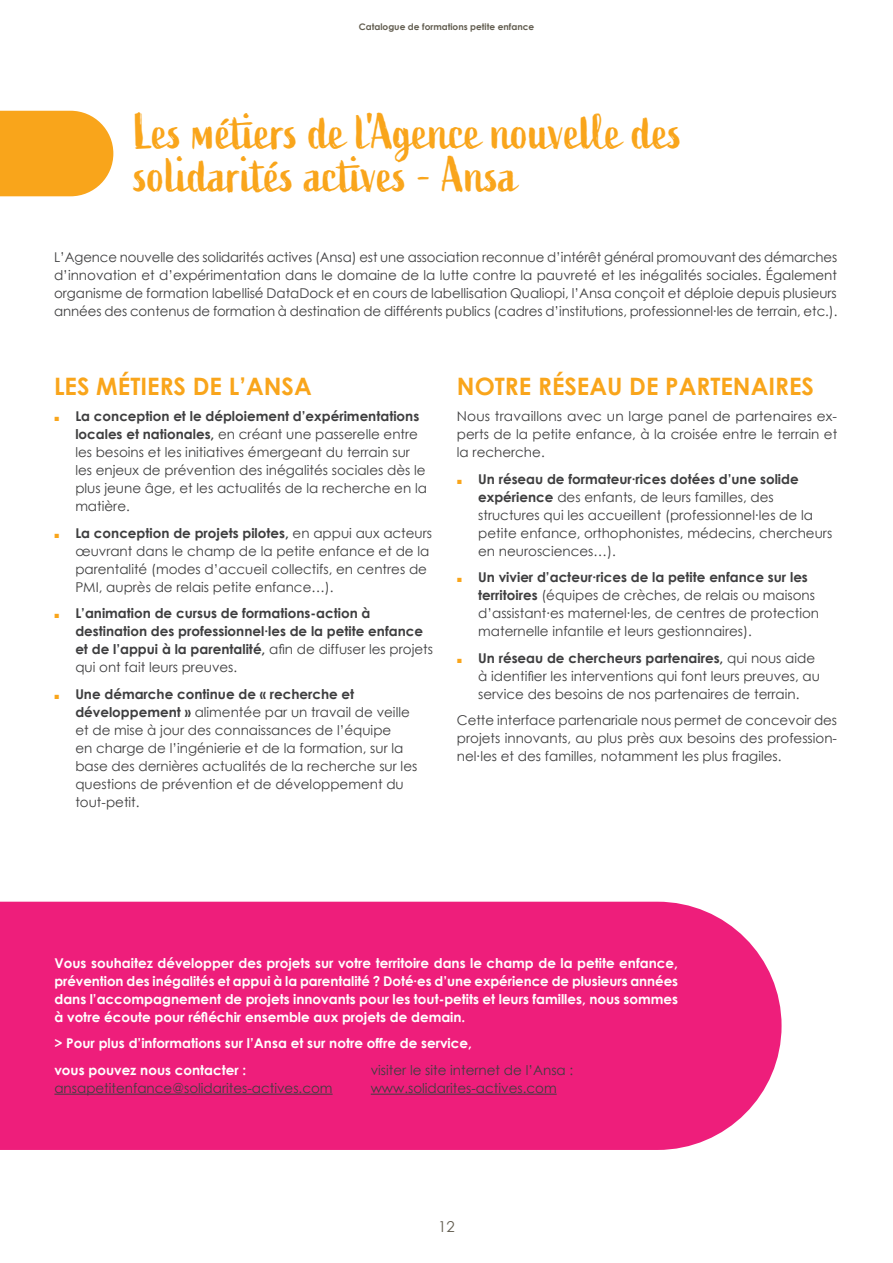
<style>
.page{position:relative;width:893px;height:1263px;background:#fff}
.page>*{position:absolute;margin:0;border:0;box-sizing:border-box;transform-origin:0 0}
.Heading_1{font:49.5px/43.5px "Active";color:#f9a51b}
.Heading_2{font:700 24px "Century Gothic";color:#f9a51b}
.t1{font:15px "Century Gothic";color:#635e51}
.t2{font:13.5px/18px "Century Gothic";color:#3e3e3f}
.t3{font:700 13.5px/18px "Century Gothic";color:#fff;text-align:justify}
.t4{font:700 13.5px/18px "Century Gothic";color:#3e3e3f}
.t5{font:700 9px "Century Gothic";color:#635e51}
.s1{font-family:"Arial";font-size:9px;color:#f9a51b}
.s2{font-weight:700}
.s3{font-family:"Arial";font-weight:400;font-size:9px;color:#f9a51b}
.s4{font-weight:400}
.s5{font-weight:700;color:#fff}
</style>
<div class="page">
<svg style="left:0;top:111px;width:113px;height:85px;background:#f9ab2c"></svg>
<div style="left:0;top:902px;width:782px;height:248px;background:#ee1e7b"></div>
<hr style="left:54px;top:1094px;width:279px;height:1px;background:#3e3e3f">
<hr style="left:371px;top:1094px;width:186px;height:1px;background:#3e3e3f">
<p class="t5" style="left:359px;top:20px;width:177px">Catalogue de formations petite enfance</p>
<p class="Heading_1" style="left:135px;top:111px;width:549px">Les métiers de l'Agence nouvelle des solidarités actives - Ansa</p>
<p class="t2" style="left:54px;top:248px;width:785px;text-align:justify">L’Agence nouvelle des solidarités actives (Ansa) est une association reconnue d’intérêt général promouvant des démarches d’innovation et d’expérimentation dans le domaine de la lutte contre la pauvreté et les inégalités sociales. Également organisme de formation labellisé DataDock et en cours de labellisation Qualiopi, l’Ansa conçoit et déploie depuis plusieurs années des contenus de formation à destination de différents publics (cadres d’institutions, professionnel∙les de terrain, etc.).</p>
<p class="Heading_2" style="left:54px;top:368px;width:259px">LES MÉTIERS DE L’ANSA</p>
<p class="t2" style="left:75px;top:407px;width:353px;text-indent:-21px"><span class="s1">■</span> <span class="s2">La conception et le déploiement d’expérimentations locales et nationales,</span> en créant une passerelle entre les besoins et les initiatives émergeant du terrain sur les enjeux de prévention des inégalités sociales dès le plus jeune âge, et les actualités de la recherche en la matière.</p>
<p class="t2" style="left:75px;top:524px;width:358px;text-indent:-21px"><span class="s1">■</span> <span class="s2">La conception de projets pilotes,</span> en appui aux acteurs œuvrant dans le champ de la petite enfance et de la parentalité (modes d’accueil collectifs, en centres de PMI, auprès de relais petite enfance…).</p>
<p class="t4" style="left:75px;top:604px;width:359px;text-indent:-21px"><span class="s3">■</span> L’animation de cursus de formations-action à destination des professionnel∙les de la petite enfance et de l’appui à la parentalité, <span class="s4">afin de diffuser les projets qui ont fait leurs preuves.</span></p>
<p class="t2" style="left:75px;top:685px;width:343px;text-indent:-21px"><span class="s1">■</span> <span class="s2">Une démarche continue de « recherche et développement »</span> alimentée par un travail de veille et de mise à jour des connaissances de l’équipe<br>en charge de l’ingénierie et de la formation, sur la base des dernières actualités de la recherche sur les questions de prévention et de développement du tout-petit.</p>
<p class="Heading_2" style="left:457px;top:368px;width:359px">NOTRE RÉSEAU DE PARTENAIRES</p>
<p class="t2" style="left:457px;top:407px;width:382px;text-align:justify">Nous travaillons avec un large panel de partenaires ex&shy;perts de la petite enfance, à la croisée entre le terrain et la recherche.</p>
<p class="t2" style="left:478px;top:470px;width:356px;text-indent:-21px"><span class="s1">■</span> <span class="s2">Un réseau de formateur∙rices dotées d’une solide expérience</span> des enfants, de leurs familles, des structures qui les accueillent (professionnel∙les de la petite enfance, orthophonistes, médecins, chercheurs en neurosciences…).</p>
<p class="t2" style="left:478px;top:568px;width:342px;text-indent:-21px"><span class="s1">■</span> <span class="s2">Un vivier d’acteur∙rices de la petite enfance sur les territoires</span> (équipes de crèches, de relais ou maisons d’assistant∙es maternel∙les, de centres de protection maternelle infantile et leurs gestionnaires).</p>
<p class="t2" style="left:478px;top:649px;width:343px;text-indent:-21px"><span class="s1">■</span> <span class="s2">Un réseau de chercheurs partenaires,</span> qui nous aide à identifier les interventions qui font leurs preuves, au service des besoins de nos partenaires de terrain.</p>
<p class="t2" style="left:457px;top:711px;width:382px;text-align:justify">Cette interface partenariale nous permet de concevoir des projets innovants, au plus près aux besoins des profession&shy;nel∙les et des familles, notamment les plus fragiles.<span class="s5">V</span></p>
<p class="t3" style="left:54px;top:953px;width:625px">Vous souhaitez développer des projets sur votre territoire dans le champ de la petite enfance, prévention des inégalités et appui à la parentalité ? Doté∙es d’une expérience de plusieurs années dans l’accompagnement de projets innovants pour les tout-petits et leurs familles, nous sommes à votre écoute pour réfléchir ensemble aux projets de demain.</p>
<p class="t3" style="left:54px;top:1034px;width:419px">&gt; Pour plus d’informations sur l’Ansa et sur notre offre de service,</p>
<p class="t2" style="left:54px;top:1061px;width:280px"><span class="s5">vous pouvez nous contacter : </span>ansapetitenfance@solidarites-actives.com</p>
<p class="t2" style="left:371px;top:1061px;width:204px">visiter le site internet de l’Ansa : www.solidarites-actives.com</p>
<p class="t1" style="left:438px;top:1216px;width:18px">12</p>
</div>
